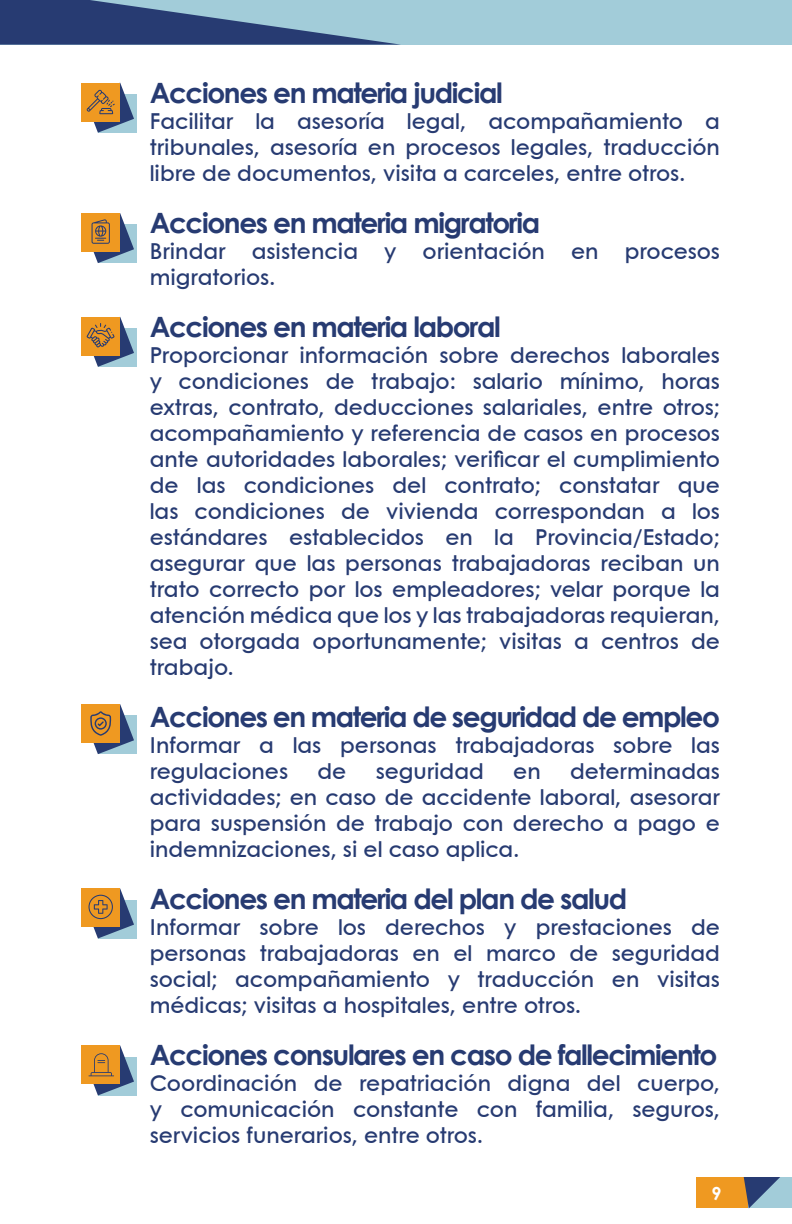
<style>
.page{position:relative;width:792px;height:1224px;background:#fff}
.page>*{position:absolute;margin:0;border:0;box-sizing:border-box;transform-origin:0 0}
.t1{font:700 28px "Century Gothic";letter-spacing:-.05em;color:#273b72}
.t2{font:600 22px/26px "Century Gothic Paneuropean";color:#273b72;text-align:justify}
.t3{font:700 18px "Century Gothic";color:#fff}
</style>
<div class="page">
<svg style="left:696px;top:1178px;width:96px;height:30px;background:#b39665"></svg>
<div style="left:98px;top:224px;width:38px;height:39px;background:#a2ccd9"></div>
<div style="left:98px;top:328px;width:38px;height:39px;background:#a2ccd9"></div>
<div style="left:98px;top:715px;width:38px;height:39px;background:#a2ccd9"></div>
<div style="left:98px;top:900px;width:38px;height:38px;background:#a2ccd9"></div>
<div style="left:98px;top:1057px;width:38px;height:38px;background:#a2ccd9"></div>
<div style="left:0;top:0;width:792px;height:45px;background:#a2ccd9"></div>
<div style="left:81px;top:213px;width:39px;height:39px;background:#ef9921"></div>
<div style="left:81px;top:317px;width:39px;height:39px;background:#ef9921"></div>
<div style="left:81px;top:704px;width:39px;height:39px;background:#ef9921"></div>
<div style="left:81px;top:888px;width:39px;height:39px;background:#ef9921"></div>
<div style="left:81px;top:1045px;width:39px;height:39px;background:#ef9921"></div>
<svg style="left:0;top:0;width:400px;height:133px"></svg>
<svg style="left:91px;top:213px;width:43px;height:50px"></svg>
<svg style="left:86px;top:317px;width:48px;height:50px"></svg>
<svg style="left:90px;top:704px;width:44px;height:50px"></svg>
<svg style="left:88px;top:888px;width:46px;height:50px"></svg>
<svg style="left:88px;top:1045px;width:46px;height:50px"></svg>
<p class="t1" style="left:150px;top:75px;width:355px">Acciones en materia judicial</p>
<p class="t2" style="left:150px;top:107px;width:572px">Facilitar la asesoría legal, acompañamiento a tribunales, asesoría en procesos legales, traducción libre de documentos, visita a carceles, entre otros.</p>
<p class="t1" style="left:150px;top:205px;width:392px">Acciones en materia migratoria</p>
<p class="t2" style="left:150px;top:237px;width:572px">Brindar asistencia y orientación en procesos migratorios.</p>
<p class="t1" style="left:150px;top:309px;width:353px">Acciones en materia laboral</p>
<p class="t2" style="left:150px;top:341px;width:572px">Proporcionar información sobre derechos laborales y condiciones de trabajo: salario mínimo, horas extras, contrato, deducciones salariales, entre otros; acompañamiento y referencia de casos en procesos ante autoridades laborales; verificar el cumplimiento de las condiciones del contrato; constatar que las condiciones de vivienda correspondan a los estándares establecidos en la Provincia/Estado; asegurar que las personas trabajadoras reciban un trato correcto por los empleadores; velar porque la atención médica que los y las trabajadoras requieran, sea otorgada oportunamente; visitas a centros de trabajo.</p>
<p class="t1" style="left:150px;top:699px;width:572px">Acciones en materia de seguridad de empleo</p>
<p class="t2" style="left:150px;top:731px;width:572px">Informar a las personas trabajadoras sobre las regulaciones</p>
<p class="t2" style="left:150px;top:757px;width:572px;text-indent:420px">determinadas actividades; en caso de accidente laboral, asesorar para suspensión de trabajo con derecho a pago e indemnizaciones, si el caso aplica.</p>
<p class="t1" style="left:150px;top:881px;width:479px">Acciones en materia del plan de salud</p>
<p class="t2" style="left:150px;top:913px;width:572px">Informar sobre los derechos y prestaciones de personas trabajadoras en el marco de seguridad social; acompañamiento y traducción en visitas médicas; visitas a hospitales, entre otros.</p>
<p class="t1" style="left:150px;top:1037px;width:569px">Acciones consulares en caso de fallecimiento</p>
<p class="t2" style="left:150px;top:1069px;width:572px">Coordinación de repatriación digna del cuerpo, y comunicación constante con familia, seguros, servicios funerarios, entre otros.</p>
<p class="t2" style="left:318px;top:757px;width:30px">de</p>
<p class="t2" style="left:376px;top:757px;width:110px">seguridad</p>
<p class="t2" style="left:513px;top:757px;width:29px">en</p>
<p class="t3" style="left:711px;top:1182px;width:12px">9</p>
</div>
